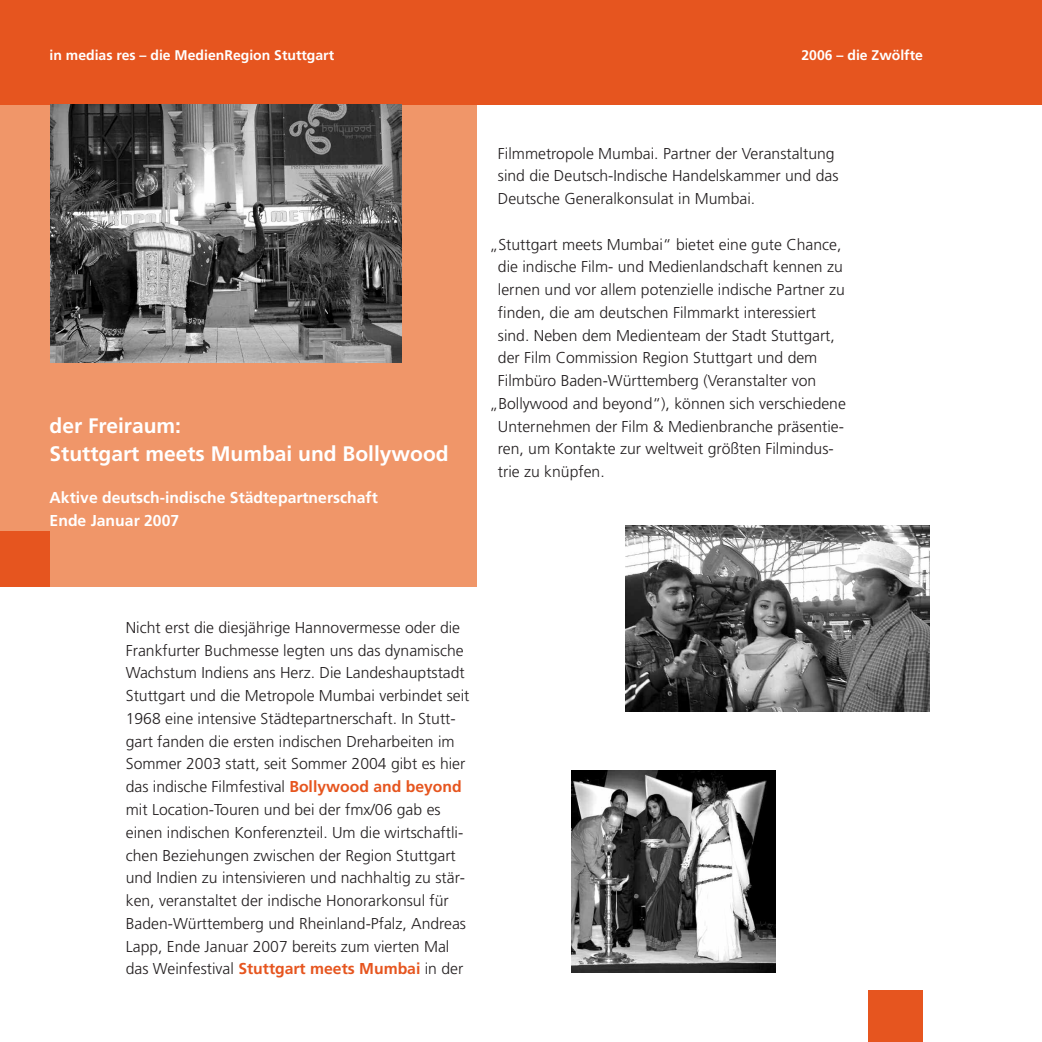
<style>
.page{position:relative;width:1042px;height:1042px;background:#fff}
.page>*{position:absolute;margin:0;border:0;box-sizing:border-box;transform-origin:0 0}
.t1{font:700 21px/28px "Frutiger";color:#fff}
.t2{font:300 15.75px/22.8px "Frutiger";color:#231f20}
.t3{font:700 15.75px/22.8px "Frutiger";color:#fff}
.t4{font:700 14px "Frutiger";color:#fff}
.s1{color:#fff}
.s2{font-weight:700;color:#e6551f}
</style>
<div class="page">
<div style="left:0;top:105px;width:476px;height:482px;background:#f09669"></div>
<div style="left:0;top:0;width:1042px;height:105px;background:#e6551f"></div>
<img style="left:51px;top:105px;width:351px;height:257px">
<div style="left:0;top:532px;width:50px;height:55px;background:#e6551f"></div>
<div style="left:868px;top:990px;width:55px;height:52px;background:#e6551f"></div>
<img style="left:625px;top:526px;width:305px;height:185px">
<img style="left:572px;top:771px;width:203px;height:202px">
<p class="t4" style="left:50px;top:50px;width:286px">in medias res – die MedienRegion Stuttgart</p>
<p class="t4" style="left:801px;top:50px;width:123px">2006 – die Zwölfte</p>
<h1 class="t1" style="left:50px;top:413px;width:401px">der Freiraum:<br>Stuttgart meets Mumbai und Bollywood</h1>
<p class="t3" style="left:50px;top:487px;width:330px">Aktive deutsch-indische Städtepartnerschaft<br>Ende Januar 2007</p>
<p class="t2" style="left:498px;top:143px;width:342px">Filmmetropole Mumbai. Partner der Veranstaltung sind die Deutsch-Indische Handelskammer und das<br>Deutsche Generalkonsulat in Mumbai.</p>
<p class="t2" style="left:489px;top:234px;width:353px">„<span class="s1">i</span>Stuttgart meets Mumbai“ bietet eine gute Chance,</p>
<p class="t2" style="left:498px;top:257px;width:346px">die indische Film- und Medienlandschaft kennen zu</p>
<p class="t2" style="left:498px;top:279px;width:348px">lernen und vor allem potenzielle indische Partner zu</p>
<p class="t2" style="left:498px;top:302px;width:320px">finden, die am deutschen Filmmarkt interessiert</p>
<p class="t2" style="left:498px;top:325px;width:338px">sind. Neben dem Medienteam der Stadt Stuttgart,</p>
<p class="t2" style="left:498px;top:348px;width:321px">der Film Commission Region Stuttgart und dem</p>
<p class="t2" style="left:498px;top:370px;width:320px">Filmbüro Baden-Württemberg (Veranstalter von</p>
<p class="t2" style="left:489px;top:393px;width:358px">„<span class="s1">i</span>Bollywood and beyond“), können sich verschiedene</p>
<p class="t2" style="left:498px;top:416px;width:347px">Unternehmen der Film &amp; Medienbranche präsentie-</p>
<p class="t2" style="left:498px;top:439px;width:337px">ren, um Kontakte zur weltweit größten Filmindus-</p>
<p class="t2" style="left:498px;top:461px;width:108px">trie zu knüpfen.</p>
<p class="t2" style="left:126px;top:617px;width:345px">Nicht erst die diesjährige Hannovermesse oder die Frankfurter Buchmesse legten uns das dynamische Wachstum Indiens ans Herz. Die Landeshauptstadt Stuttgart und die Metropole Mumbai verbindet seit 1968 eine intensive Städtepartnerschaft. In Stutt&shy;gart fanden die ersten indischen Dreharbeiten im Sommer 2003 statt, seit Sommer 2004 gibt es hier das indische Filmfestival <span class="s2">Bollywood and beyond </span>mit Location-Touren und bei der fmx/06 gab es einen indischen Konferenzteil. Um die wirtschaftli&shy;chen Beziehungen zwischen der Region Stuttgart und Indien zu intensivieren und nachhaltig zu stär&shy;ken, veranstaltet der indische Honorarkonsul für Baden-Württemberg und Rheinland-Pfalz, Andreas Lapp, Ende Januar 2007 bereits zum vierten Mal das Weinfestival <span class="s2">Stuttgart meets Mumbai</span> in der</p>
</div>
